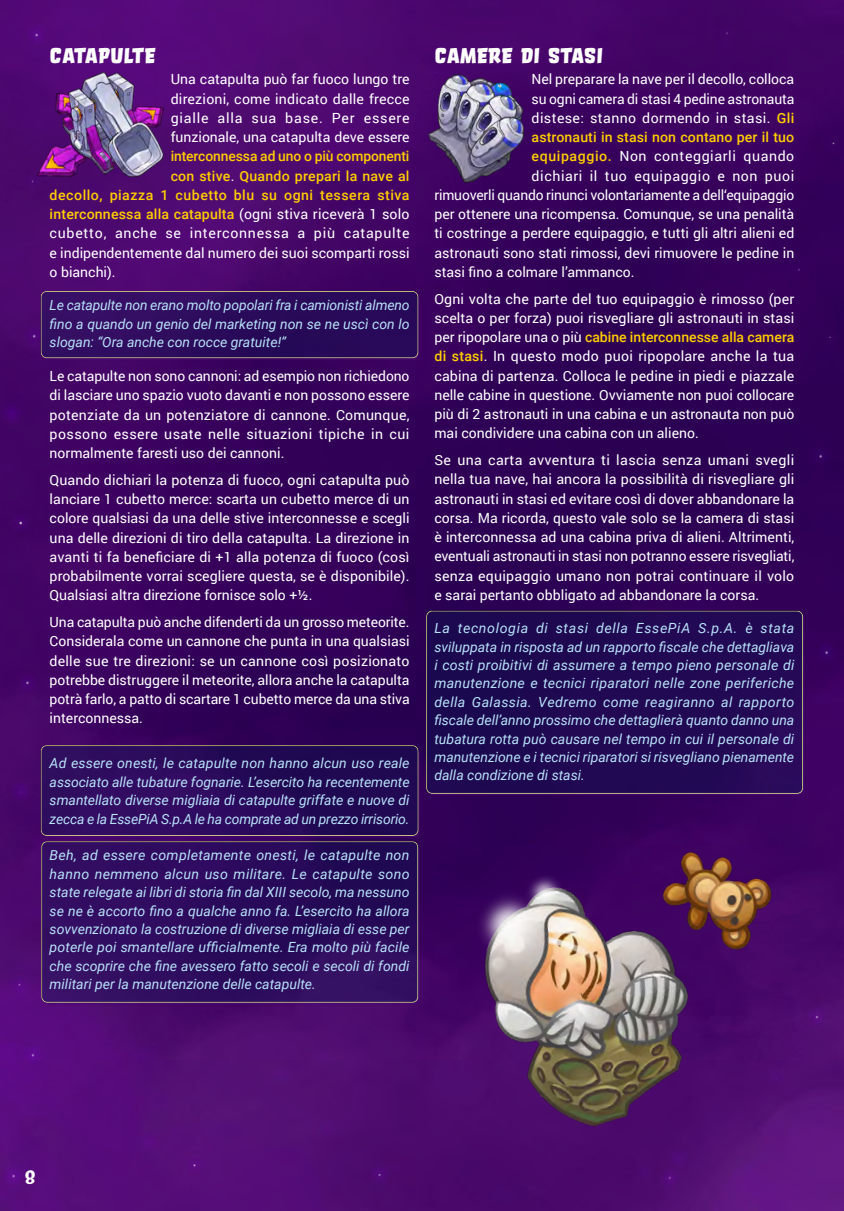
<style>
.page{position:relative;width:844px;height:1211px;background:#fff}
.page>*{position:absolute;margin:0;border:0;box-sizing:border-box;transform-origin:0 0}
.t1{font:21px "Orgovan Brush";color:#fff}
.t2{font:700 19.25px "Catseye";color:#fff}
.t3{font:14px/19.2px "Roboto";color:#fff;text-align:justify}
.Fluff{font:italic 14px/18.4px "Roboto";color:#b7e2f8;text-align:justify}
.t4{font:500 14px "Roboto";letter-spacing:.01em;color:#ffcd00}
.t5{font:14px "Roboto";letter-spacing:.04em;color:#fff}
.t6{font:500 14px "Roboto";letter-spacing:.035em;color:#ffcd00}
.t7{font:14px "Roboto";letter-spacing:.05em;color:#fff}
.t8{font:14px "Roboto";letter-spacing:.025em;color:#fff}
.t9{font:14px "Roboto";letter-spacing:.055em;color:#fff}
.s1{font-weight:400;color:#fff}
.s2{font-weight:500;color:#ffcd00}
</style>
<div class="page">
<img style="left:0;top:0;width:843px;height:1210px">
<img style="left:37px;top:282px;width:388px;height:91px">
<img style="left:37px;top:741px;width:386px;height:88px">
<img style="left:37px;top:829px;width:387px;height:182px">
<img style="left:416px;top:600px;width:395px;height:203px">
<img style="left:35px;top:68px;width:131px;height:119px">
<img style="left:419px;top:69px;width:107px;height:121px">
<img style="left:430px;top:824px;width:366px;height:342px">
<img style="left:645px;top:806px;width:159px;height:149px">
<h3 class="t1" style="left:50px;top:42px;width:108px">CATAPULTE</h3>
<p class="t3" style="left:171px;top:69px;width:240px">Una catapulta può far fuoco lungo tre</p>
<p class="t3" style="left:171px;top:88px;width:240px">direzioni, come indicato dalle frecce</p>
<p class="t9" style="left:171px;top:108px;width:240px">gialle alla sua base. Per essere</p>
<p class="t3" style="left:171px;top:127px;width:240px">funzionale, una catapulta deve essere</p>
<p class="t4" style="left:171px;top:146px;width:240px">interconnessa ad uno o più componenti</p>
<p class="t4" style="left:171px;top:166px;width:240px">con stive<span class="s1">.</span> Quando prepari la nave al</p>
<p class="t6" style="left:50px;top:185px;width:361px">decollo, piazza 1 cubetto blu su ogni tessera stiva</p>
<p class="t4" style="left:50px;top:204px;width:361px">interconnessa alla catapulta <span class="s1">(ogni stiva riceverà 1 solo</span></p>
<p class="t7" style="left:50px;top:223px;width:361px">cubetto, anche se interconnessa a più catapulte</p>
<p class="t3" style="left:50px;top:242px;width:361px">e indipendentemente dal numero dei suoi scomparti rossi</p>
<p class="t3" style="left:50px;top:262px;width:67px">o bianchi).</p>
<p class="Fluff" style="left:50px;top:295px;width:361px">Le catapulte non erano molto popolari fra i camionisti almeno fino a quando un genio del marketing non se ne uscì con lo slogan: “Ora anche con rocce gratuite!”</p>
<p class="t3" style="left:50px;top:366px;width:361px">Le catapulte non sono cannoni: ad esempio non richiedono di lasciare uno spazio vuoto davanti e non possono essere potenziate da un potenziatore di cannone. Comunque, possono essere usate nelle situazioni tipiche in cui normalmente faresti uso dei cannoni.</p>
<p class="t3" style="left:50px;top:469px;width:361px">Quando dichiari la potenza di fuoco, ogni catapulta può lanciare 1 cubetto merce: scarta un cubetto merce di un colore qualsiasi da una delle stive interconnesse e scegli una delle direzioni di tiro della catapulta. La direzione in avanti ti fa beneficiare di +1 alla potenza di fuoco (così probabilmente vorrai scegliere questa, se è disponibile).<br>Qualsiasi altra direzione fornisce solo +½.</p>
<p class="t3" style="left:50px;top:612px;width:361px">Una catapulta può anche difenderti da un grosso meteorite.<br>Considerala come un cannone che punta in una qualsiasi delle sue tre direzioni: se un cannone così posizionato potrebbe distruggere il meteorite, allora anche la catapulta potrà farlo, a patto di scartare 1 cubetto merce da una stiva interconnessa.</p>
<p class="Fluff" style="left:50px;top:753px;width:361px">Ad essere onesti, le catapulte non hanno alcun uso reale associato alle tubature fognarie. L’esercito ha recentemente smantellato diverse migliaia di catapulte griffate e nuove di zecca e la EssePiA S.p.A le ha comprate ad un prezzo irrisorio.</p>
<p class="Fluff" style="left:50px;top:845px;width:361px">Beh, ad essere completamente onesti, le catapulte non hanno nemmeno alcun uso militare. Le catapulte sono state relegate ai libri di storia fin dal XIII secolo, ma nessuno se ne è accorto fino a qualche anno fa. L’esercito ha allora sovvenzionato la costruzione di diverse migliaia di esse per poterle poi smantellare ufficialmente. Era molto più facile che scoprire che fine avessero fatto secoli e secoli di fondi militari per la manutenzione delle catapulte.</p>
<h3 class="t1" style="left:434px;top:42px;width:170px">CAMERE DI STASI</h3>
<p class="t3" style="left:531px;top:69px;width:264px">Nel preparare la nave per il decollo, colloca</p>
<p class="t3" style="left:531px;top:88px;width:264px">su ogni camera di stasi 4 pedine astronauta</p>
<p class="t8" style="left:531px;top:108px;width:264px">distese: stanno dormendo in stasi. <span class="s2">Gli</span></p>
<p class="t4" style="left:531px;top:127px;width:264px">astronauti in stasi non contano per il tuo</p>
<p class="t5" style="left:531px;top:146px;width:264px"><span class="s2">equipaggio.</span> Non conteggiarli quando</p>
<p class="t5" style="left:531px;top:166px;width:264px">dichiari il tuo equipaggio e non puoi</p>
<p class="t3" style="left:434px;top:185px;width:361px">rimuoverli quando rinunci volontariamente a dell‘equipaggio</p>
<p class="t3" style="left:434px;top:204px;width:361px">per ottenere una ricompensa. Comunque, se una penalità</p>
<p class="t3" style="left:434px;top:223px;width:361px">ti costringe a perdere equipaggio, e tutti gli altri alieni ed</p>
<p class="t3" style="left:434px;top:242px;width:361px">astronauti sono stati rimossi, devi rimuovere le pedine in</p>
<p class="t3" style="left:434px;top:262px;width:201px">stasi fino a colmare l’ammanco.</p>
<p class="t3" style="left:434px;top:288px;width:361px">Ogni volta che parte del tuo equipaggio è rimosso (per scelta o per forza) puoi risvegliare gli astronauti in stasi per ripopolare una o più <span class="s2">cabine interconnesse alla camera di stasi</span>. In questo modo puoi ripopolare anche la tua cabina di partenza. Colloca le pedine in piedi e piazzale nelle cabine in questione. Ovviamente non puoi collocare più di 2 astronauti in una cabina e un astronauta non può mai condividere una cabina con un alieno.</p>
<p class="t3" style="left:434px;top:450px;width:361px">Se una carta avventura ti lascia senza umani svegli nella tua nave, hai ancora la possibilità di risvegliare gli astronauti in stasi ed evitare così di dover abbandonare la corsa. Ma ricorda, questo vale solo se la camera di stasi è interconnessa ad una cabina priva di alieni. Altrimenti, eventuali astronauti in stasi non potranno essere risvegliati, senza equipaggio umano non potrai continuare il volo e sarai pertanto obbligato ad abbandonare la corsa.</p>
<p class="Fluff" style="left:434px;top:618px;width:361px">La tecnologia di stasi della EssePiA S.p.A. è stata sviluppata in risposta ad un rapporto fiscale che dettagliava i costi proibitivi di assumere a tempo pieno personale di manutenzione e tecnici riparatori nelle zone periferiche della Galassia. Vedremo come reagiranno al rapporto fiscale dell’anno prossimo che dettaglierà quanto danno una tubatura rotta può causare nel tempo in cui il personale di manutenzione e i tecnici riparatori si risvegliano pienamente dalla condizione di stasi.</p>
<h2 class="t2" style="left:25px;top:1165px;width:12px">8</h2>
</div>
